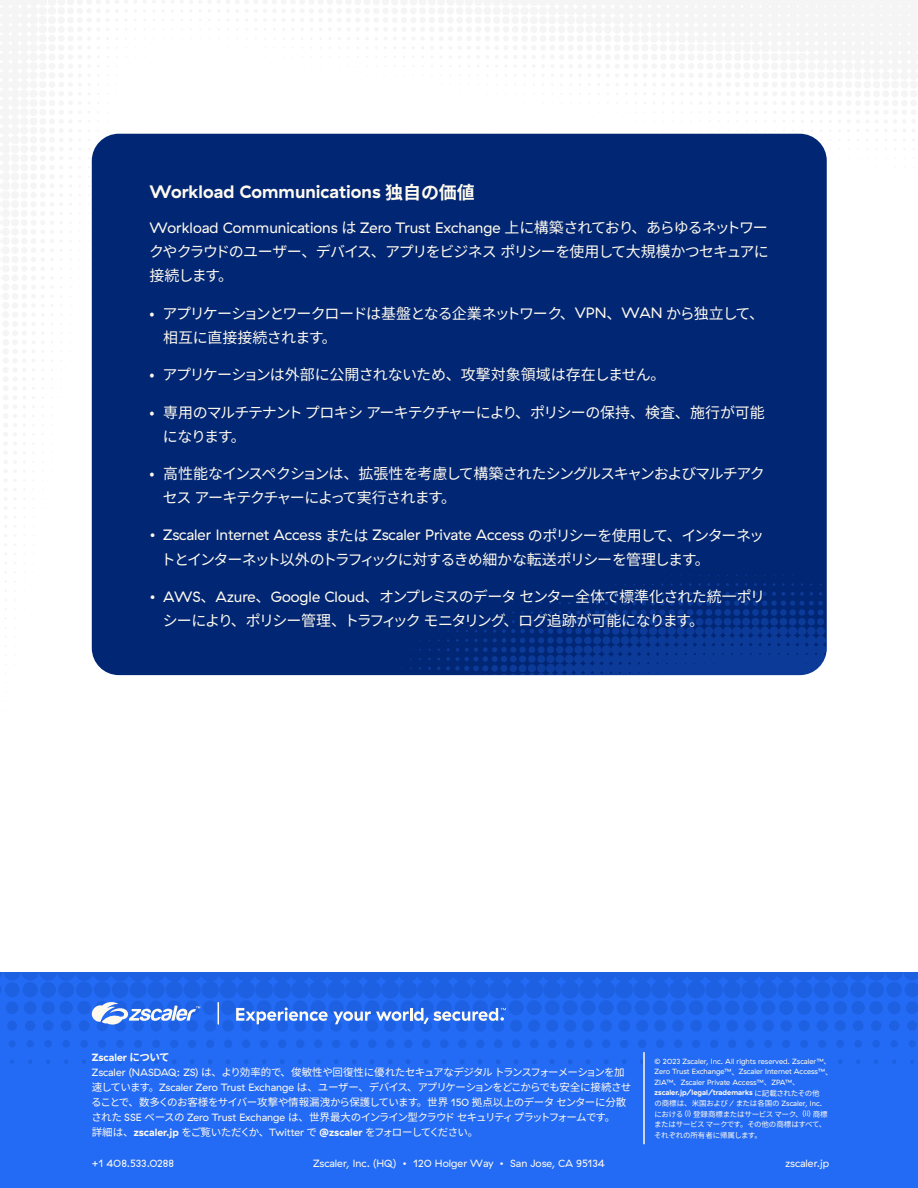
<style>
.page{position:relative;width:918px;height:1188px;background:#fff}
.page>*{position:absolute;margin:0;border:0;box-sizing:border-box;transform-origin:0 0}
.t1{font:700 18px "GT Haptik ZS";color:#fffaee}
.t2{font:15px/24px "Noto Sans JP";letter-spacing:-.065em;color:#fffaee}
.t3{font:15px "GT Haptik ZS";color:#fffaee}
.t4{font:15px "Noto Sans JP";letter-spacing:-.085em;color:#fffaee}
.t5{font:15px "Noto Sans JP";letter-spacing:-.035em;color:#fffaee}
.t6{font:10.5px/15px "Noto Sans JP";letter-spacing:-.065em;color:#fffaee}
.t7{font:10.5px "GT Haptik ZS";color:#fffaee}
.t8{font:700 10.5px "GT Haptik ZS";color:#fffaee}
.t9{font:7.5px/10.5px "GT Haptik ZS";color:#fffaee}
.t10{font:7.5px/10.5px "Noto Sans JP";letter-spacing:-.025em;color:#fffaee}
.s1{font-family:"Noto Sans JP"}
.s2{font-family:"GT Haptik ZS"}
.s3{font-family:"GT Haptik ZS";font-weight:700}
.s4{font-weight:700;color:#fffbf1}
</style>
<div class="page">
<div style="left:0;top:972px;width:918px;height:216px;background:#236bf5"></div>
<svg style="left:0;top:972px;width:918px;height:108px"></svg>
<svg style="left:92px;top:1000px;width:108px;height:26px"></svg>
<svg style="left:218px;top:1003px;width:1px;height:21px"></svg>
<svg style="left:236px;top:1007px;width:270px;height:17px"></svg>
<hr style="left:643px;top:1053px;width:2px;height:91px;background:#fffaee">
<div style="left:92px;top:134px;width:735px;height:541px;background:#012673;border-radius:27px"></div>
<svg style="left:401px;top:463px;width:426px;height:212px"></svg>
<p class="t1" style="left:150px;top:181px;width:327px">Workload Communications <span class="s1">独自の価値</span></p>
<p class="t3" style="left:150px;top:219px;width:620px">Workload Communications <span class="s1">は</span> Zero Trust Exchange <span class="s1">上に構築されており、あらゆるネットワー</span></p>
<p class="t2" style="left:149px;top:240px;width:621px">クやクラウドのユーザー、デバイス、アプリをビジネスポリシーを使用して大規模かつセキュアに接続します。</p>
<p class="t2" style="left:163px;top:302px;width:603px;text-indent:-14px">• アプリケーションとワークロードは基盤となる企業ネットワーク、<span class="s2">VPN</span>、<span class="s2">WAN</span> から独立して、相互に直接接続されます。</p>
<p class="t5" style="left:150px;top:366px;width:518px">• アプリケーションは外部に公開されないため、攻撃対象領域は存在しません。</p>
<p class="t2" style="left:163px;top:401px;width:603px;text-indent:-13px">• 専用のマルチテナントプロキシアーキテクチャーにより、ポリシーの保持、検査、施行が可能になります。</p>
<p class="t2" style="left:163px;top:462px;width:604px;text-indent:-13px">• 高性能なインスペクションは、拡張性を考慮して構築されたシングルスキャンおよびマルチアクセスアーキテクチャーによって実行されます。</p>
<p class="t3" style="left:150px;top:527px;width:616px">• Zscaler Internet Access <span class="s1">または</span> Zscaler Private Access <span class="s1">のポリシーを使用して、インターネッ</span></p>
<p class="t4" style="left:161px;top:551px;width:550px">トとインターネット以外のトラフィックに対するきめ細かな転送ポリシーを管理します。</p>
<p class="t2" style="left:163px;top:585px;width:604px;text-indent:-13px"><span class="s2">• AWS</span>、<span class="s2">Azure</span>、<span class="s2">Google Cloud</span>、オンプレミスのデータセンター全体で標準化された統一ポリシーにより、ポリシー管理、トラフィックモニタリング、ログ追跡が可能になります。</p>
<p class="t8" style="left:92px;top:1051px;width:79px">Zscaler <span class="s1">について</span></p>
<p class="t6" style="left:91px;top:1065px;width:542px"><span class="s2">Zscaler (NASDAQ: ZS)</span> は、より効率的で、俊敏性や回復性に優れたセキュアなデジタルトランスフォーメーションを加速しています。<span class="s2">Zscaler Zero Trust Exchange</span> は、ユーザー、デバイス、アプリケーションをどこからでも安全に接続させることで、数多くのお客様をサイバー攻撃や情報漏洩から保護しています。世界 <span class="s2">150</span> 拠点以上のデータセンターに分散された <span class="s2">SSE</span> ベースの <span class="s2">Zero Trust Exchange</span> は、世界最大のインライン型クラウドセキュリティプラットフォームです。<br>詳細は、<span class="s3">zscaler.jp</span> をご覧いただくか、<span class="s2">Twitter</span> で <span class="s3">@zscaler</span> をフォローしてください。</p>
<p class="t9" style="left:654px;top:1056px;width:180px">© 2023 Zscaler, Inc. All rights reserved. Zscaler™<span class="s1">、</span>Zero Trust Exchange™<span class="s1">、</span>Zscaler Internet Access™<span class="s1">、</span>ZIA™<span class="s1">、</span>Zscaler Private Access™<span class="s1">、</span>ZPA™<span class="s1">、</span><span class="s4">zscaler.jp/legal/trademarks</span> <span class="s1">に記載されたその他</span></p>
<p class="t10" style="left:654px;top:1098px;width:175px">の商標は、米国および <span class="s2">/</span> または各国の <span class="s2">Zscaler, Inc.</span>における <span class="s2">(i)</span> 登録商標またはサービスマーク、<span class="s2">(ii)</span> 商標またはサービスマークです。その他の商標はすべて、それぞれの所有者に帰属します。</p>
<p class="t7" style="left:92px;top:1157px;width:84px">+1 408.533.0288</p>
<p class="t7" style="left:313px;top:1157px;width:293px">Zscaler, Inc. (HQ) • 120 Holger Way • San Jose, CA 95134</p>
<p class="t7" style="left:786px;top:1157px;width:45px">zscaler.jp</p>
</div>
